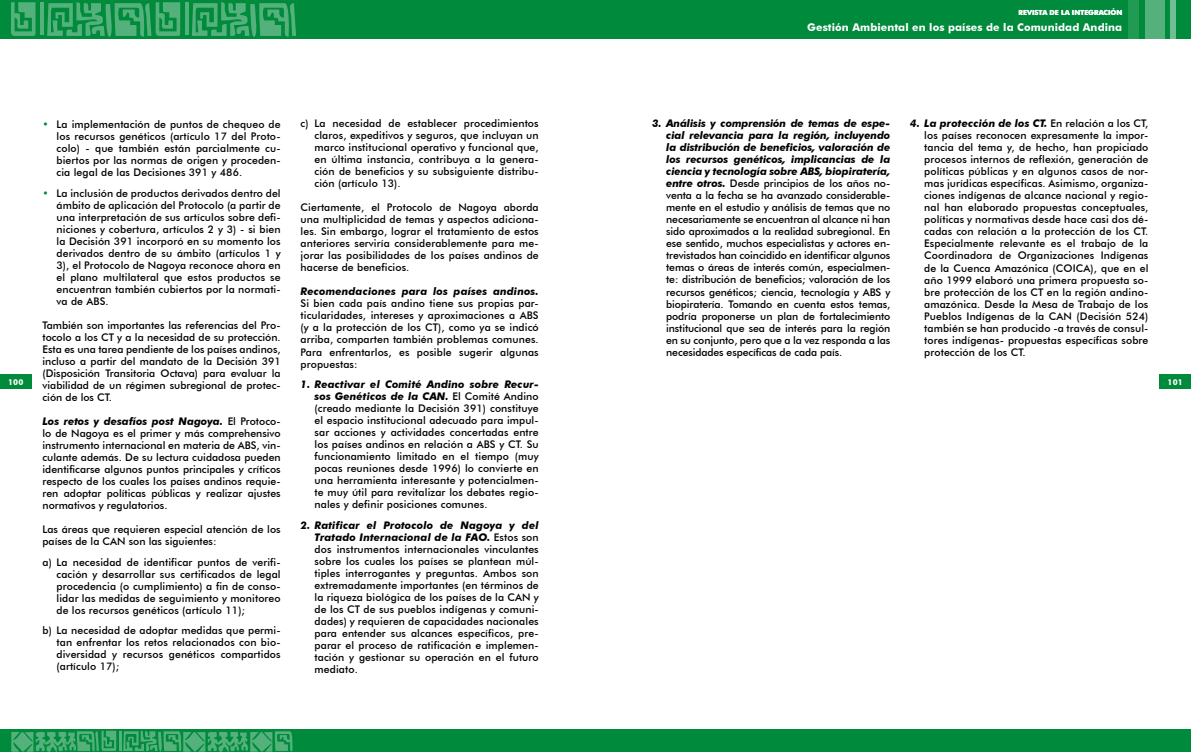
<style>
.page{position:relative;width:1191px;height:752px;background:#fff}
.page>*{position:absolute;margin:0;border:0;box-sizing:border-box;transform-origin:0 0}
.t1{font:700 10.6px "Futura BT";letter-spacing:.01em;color:#fff}
.t2{font:500 10.5px/12px "Futura BT";letter-spacing:.01em;color:#000;text-align:justify}
.t3{font:italic 700 10.5px "Futura BT";letter-spacing:.01em;color:#000}
.t4{font:700 8px "Futura BT";letter-spacing:.01em;color:#fff}
.t5{font:700 7px "Futura BT";color:#fff}
.s1{font-weight:700;font-style:italic}
.s2{color:#008a3b}
</style>
<div class="page">
<div style="left:0;top:0;width:1191px;height:39px;background:#008a3b"></div>
<div style="left:1128px;top:0;width:10px;height:39px;background:#219a54"></div>
<div style="left:1145px;top:0;width:20px;height:39px;background:#54b17c"></div>
<div style="left:1170px;top:0;width:5px;height:39px;background:#70be91"></div>
<div style="left:0;top:729px;width:1191px;height:22px;background:#008a3b"></div>
<div style="left:1159px;top:374px;width:32px;height:14px;background:#008a3b"></div>
<div style="left:0;top:374px;width:31px;height:14px;background:#008a3b"></div>
<svg style="left:11px;top:2px;width:25px;height:34px"></svg>
<hr style="left:40px;top:2px;width:4px;height:33px;background:#54b17c">
<svg style="left:47px;top:2px;width:133px;height:35px"></svg>
<hr style="left:185px;top:2px;width:3px;height:33px;background:#54b17c">
<svg style="left:192px;top:2px;width:104px;height:35px"></svg>
<svg style="left:11px;top:730px;width:105px;height:21px"></svg>
<hr style="left:119px;top:730px;width:2px;height:20px;background:#54b17c">
<svg style="left:123px;top:730px;width:170px;height:21px"></svg>
<p class="t5" style="left:1018px;top:8px;width:105px">REVISTA DE LA INTEGRACIÓN</p>
<p class="t1" style="left:807px;top:21px;width:316px">Gestión Ambiental en los países de la Comunidad Andina</p>
<p class="t2" style="left:314px;top:117px;width:226px;text-indent:-14px">c) La necesidad de establecer procedimientos claros, expeditivos y seguros, que incluyan un marco institucional operativo y funcional que, en última instancia, contribuya a la genera&shy;ción de beneficios y su subsiguiente distribu&shy;ción (artículo 13).</p>
<p class="t2" style="left:300px;top:201px;width:240px">Ciertamente, el Protocolo de Nagoya aborda una multiplicidad de temas y aspectos adiciona&shy;les. Sin embargo, lograr el tratamiento de estos anteriores serviría considerablemente para me&shy;jorar las posibilidades de los países andinos de hacerse de beneficios.</p>
<p class="t3" style="left:300px;top:285px;width:240px">Recomendaciones para los países andinos.</p>
<p class="t2" style="left:300px;top:297px;width:240px">Si bien cada país andino tiene sus propias par&shy;ticularidades, intereses y aproximaciones a ABS (y a la protección de los CT), como ya se indicó arriba, comparten también problemas comunes.<br>Para enfrentarlos, es posible sugerir algunas propuestas:</p>
<p class="t2" style="left:314px;top:378px;width:226px;text-indent:-14px"><span class="s1">1. Reactivar el Comité Andino sobre Recur&shy;sos Genéticos de la CAN.</span> El Comité Andino (creado mediante la Decisión 391) constituye el espacio institucional adecuado para impul&shy;sar acciones y actividades concertadas entre los países andinos en relación a ABS y CT. Su funcionamiento limitado en el tiempo (muy pocas reuniones desde 1996) lo convierte en una herramienta interesante y potencialmen&shy;te muy útil para revitalizar los debates regio&shy;nales y definir posiciones comunes.</p>
<p class="t2" style="left:314px;top:518px;width:226px;text-indent:-14px"><span class="s1">2. Ratificar el Protocolo de Nagoya y del Tratado Internacional de la FAO.</span> Estos son dos instrumentos internacionales vinculantes sobre los cuales los países se plantean múl&shy;tiples interrogantes y preguntas. Ambos son extremadamente importantes (en términos de la riqueza biológica de los países de la CAN y de los CT de sus pueblos indígenas y comuni&shy;dades) y requieren de capacidades nacionales para entender sus alcances específicos, pre&shy;parar el proceso de ratificación e implemen&shy;tación y gestionar su operación en el futuro mediato.</p>
<p class="t2" style="left:666px;top:117px;width:226px;text-indent:-14px"><span class="s1">3. Análisis y comprensión de temas de espe&shy;cial relevancia para la región, incluyendo la distribución de beneficios, valoración de los recursos genéticos, implicancias de la ciencia y tecnología sobre ABS, biopiratería, entre otros.</span> Desde principios de los años no&shy;venta a la fecha se ha avanzado considerable&shy;mente en el estudio y análisis de temas que no necesariamente se encuentran al alcance ni han sido aproximados a la realidad subregional. En ese sentido, muchos especialistas y actores en&shy;trevistados han coincidido en identificar algunos temas o áreas de interés común, especialmen&shy;te: distribución de beneficios; valoración de los recursos genéticos; ciencia, tecnología y ABS y biopiratería. Tomando en cuenta estos temas, podría proponerse un plan de fortalecimiento institucional que sea de interés para la región en su conjunto, pero que a la vez responda a las necesidades específicas de cada país.</p>
<p class="t2" style="left:924px;top:117px;width:226px;text-indent:-14px"><span class="s1">4. La protección de los CT.</span> En relación a los CT, los países reconocen expresamente la impor&shy;tancia del tema y, de hecho, han propiciado procesos internos de reflexión, generación de políticas públicas y en algunos casos de nor&shy;mas jurídicas específicas. Asimismo, organiza&shy;ciones indígenas de alcance nacional y regio&shy;nal han elaborado propuestas conceptuales, políticas y normativas desde hace casi dos dé&shy;cadas con relación a la protección de los CT.<br>Especialmente relevante es el trabajo de la Coordinadora de Organizaciones Indígenas de la Cuenca Amazónica (COICA), que en el año 1999 elaboró una primera propuesta so&shy;bre protección de los CT en la región andino&shy;amazónica. Desde la Mesa de Trabajo de los Pueblos Indígenas de la CAN (Decisión 524) también se han producido -a través de consul&shy;tores indígenas- propuestas específicas sobre protección de los CT.</p>
<p class="t2" style="left:57px;top:118px;width:226px;text-indent:-14px"><span class="s2">•</span> La implementación de puntos de chequeo de los recursos genéticos (artículo 17 del Proto&shy;colo) - que también están parcialmente cu&shy;biertos por las normas de origen y proceden&shy;cia legal de las Decisiones 391 y 486.</p>
<p class="t2" style="left:57px;top:187px;width:226px;text-indent:-14px"><span class="s2">•</span> La inclusión de productos derivados dentro del ámbito de aplicación del Protocolo (a partir de una interpretación de sus artículos sobre defi&shy;niciones y cobertura, artículos 2 y 3) - si bien la Decisión 391 incorporó en su momento los derivados dentro de su ámbito (artículos 1 y 3), el Protocolo de Nagoya reconoce ahora en el plano multilateral que estos productos se encuentran también cubiertos por la normati&shy;va de ABS.</p>
<p class="t2" style="left:43px;top:319px;width:240px">También son importantes las referencias del Pro&shy;tocolo a los CT y a la necesidad de su protección.<br>Esta es una tarea pendiente de los países andinos, incluso a partir del mandato de la Decisión 391 (Disposición Transitoria Octava) para evaluar la viabilidad de un régimen subregional de protec&shy;ción de los CT.</p>
<p class="t2" style="left:43px;top:415px;width:240px"><span class="s1">Los retos y desafíos post Nagoya.</span> El Protoco&shy;lo de Nagoya es el primer y más comprehensivo instrumento internacional en materia de ABS, vin&shy;culante además. De su lectura cuidadosa pueden identificarse algunos puntos principales y críticos respecto de los cuales los países andinos requie&shy;ren adoptar políticas públicas y realizar ajustes normativos y regulatorios.</p>
<p class="t2" style="left:43px;top:523px;width:240px">Las áreas que requieren especial atención de los países de la CAN son las siguientes:</p>
<p class="t2" style="left:57px;top:555px;width:226px;text-indent:-14px">a) La necesidad de identificar puntos de verifi&shy;cación y desarrollar sus certificados de legal procedencia (o cumplimiento) a fin de conso&shy;lidar las medidas de seguimiento y monitoreo de los recursos genéticos (artículo 11);</p>
<p class="t2" style="left:57px;top:624px;width:226px;text-indent:-14px">b) La necesidad de adoptar medidas que permi&shy;tan enfrentar los retos relacionados con bio&shy;diversidad y recursos genéticos compartidos (artículo 17);</p>
<p class="t4" style="left:8px;top:377px;width:17px">100</p>
<p class="t4" style="left:1167px;top:377px;width:17px">101</p>
</div>
